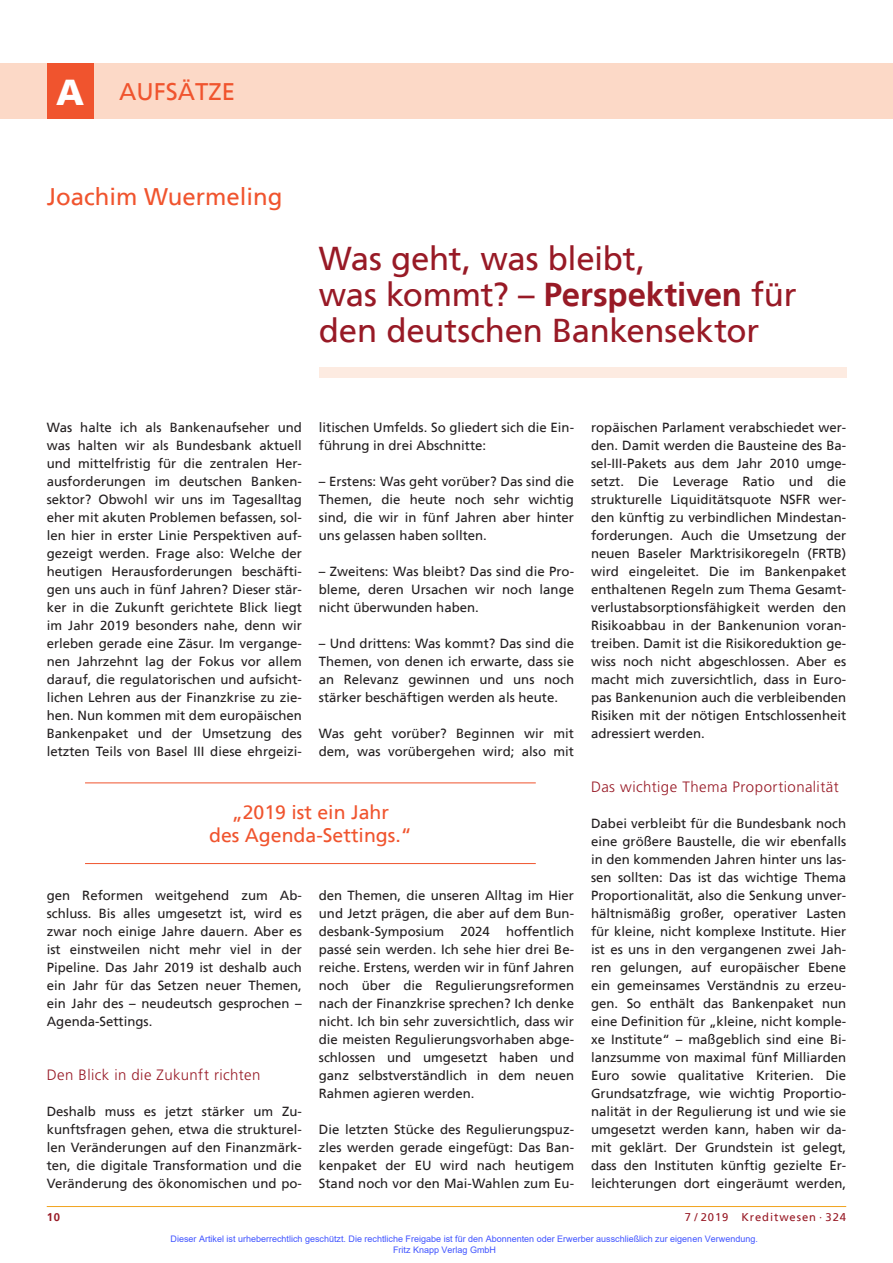
<style>
.page{position:relative;width:893px;height:1263px;background:#fff}
.page>*{position:absolute;margin:0;border:0;box-sizing:border-box;transform-origin:0 0}
.t1{font:33px/36px "Frutiger";letter-spacing:-.01em;color:#981a26}
.t2{font:24px "Frutiger";color:#f0542e}
.t3{font:19.5px/22.5px "Frutiger";color:#f0542e;text-align:center}
.t4{font:300 15px "Frutiger";letter-spacing:.03em;color:#981a26}
.t5{font:13.2px/18px "Frutiger";color:#231f20;text-align:justify}
.t6{font:11.25px "Frutiger";letter-spacing:.08em;color:#981a26}
.t7{font:700 11.25px "Frutiger";color:#981a26}
.t8{font:9px/10.8px "Arial";color:#4054ff}
.s1{font-weight:900;font-size:36px;color:#fff}
.s2{font-weight:700}
</style>
<div class="page">
<div style="left:319px;top:368px;width:527px;height:10px;background:#fdebe1"></div>
<hr style="left:47px;top:1206px;width:799px;height:1px;background:#f1a31e">
<div style="left:0;top:64px;width:893px;height:55px;background:#fcd9c7"></div>
<div style="left:47px;top:64px;width:47px;height:55px;background:#f0542e"></div>
<hr style="left:85px;top:782px;width:451px;height:1px;background:#f0542e">
<hr style="left:85px;top:863px;width:451px;height:1px;background:#f0542e">
<h2 class="t2" style="left:56px;top:81px;width:180px"><span class="s1">A</span> AUFSÄTZE</h2>
<h2 class="t2" style="left:47px;top:186px;width:237px">Joachim Wuermeling</h2>
<h1 class="t1" style="left:319px;top:242px;width:479px">Was geht, was bleibt,<br>was kommt? – <span class="s2">Perspektiven</span> für den deutschen Bankensektor</h1>
<p class="t5" style="left:47px;top:419px;width:257px">Was halte ich als Bankenaufseher und was halten wir als Bundesbank aktuell und mittelfristig für die zentralen Her&shy;ausforderungen im deutschen Banken&shy;sektor? Obwohl wir uns im Tagesalltag eher mit akuten Problemen befassen, sol&shy;len hier in erster Linie Perspektiven auf&shy;gezeigt werden. Frage also: Welche der heutigen Herausforderungen beschäfti&shy;gen uns auch in fünf Jahren? Dieser stär&shy;ker in die Zukunft gerichtete Blick liegt im Jahr 2019 besonders nahe, denn wir erleben gerade eine Zäsur. Im vergange&shy;nen Jahrzehnt lag der Fokus vor allem darauf, die regulatorischen und aufsicht&shy;lichen Lehren aus der Finanzkrise zu zie&shy;hen. Nun kommen mit dem europäischen Bankenpaket und der Umsetzung des letzten Teils von Basel III diese ehrgeizi-</p>
<p class="t5" style="left:319px;top:419px;width:257px">litischen Umfelds. So gliedert sich die Ein&shy;führung in drei Abschnitte:</p>
<p class="t5" style="left:319px;top:473px;width:257px">– Erstens: Was geht vorüber? Das sind die Themen, die heute noch sehr wichtig sind, die wir in fünf Jahren aber hinter uns gelassen haben sollten.</p>
<p class="t5" style="left:319px;top:563px;width:257px">– Zweitens: Was bleibt? Das sind die Pro&shy;bleme, deren Ursachen wir noch lange nicht überwunden haben.</p>
<p class="t5" style="left:319px;top:635px;width:257px">– Und drittens: Was kommt? Das sind die Themen, von denen ich erwarte, dass sie an Relevanz gewinnen und uns noch stärker beschäftigen werden als heute.</p>
<p class="t5" style="left:319px;top:725px;width:257px">Was geht vorüber? Beginnen wir mit dem, was vorübergehen wird; also mit</p>
<p class="t5" style="left:591px;top:419px;width:257px">ropäischen Parlament verabschiedet wer&shy;den. Damit werden die Bausteine des Ba&shy;sel-III-Pakets aus dem Jahr 2010 umge&shy;setzt. Die Leverage Ratio und die strukturelle Liquiditätsquote NSFR wer&shy;den künftig zu verbindlichen Mindestan&shy;forderungen. Auch die Umsetzung der neuen Baseler Marktrisikoregeln (FRTB) wird eingeleitet. Die im Bankenpaket enthaltenen Regeln zum Thema Gesamt&shy;verlustabsorptionsfähigkeit werden den Risikoabbau in der Bankenunion voran&shy;treiben. Damit ist die Risikoreduktion ge&shy;wiss noch nicht abgeschlossen. Aber es macht mich zuversichtlich, dass in Euro&shy;pas Bankenunion auch die verbleibenden Risiken mit der nötigen Entschlossenheit adressiert werden.</p>
<h3 class="t3" style="left:209px;top:802px;width:204px">„2019 ist ein Jahr<br>des Agenda-Settings.“</h3>
<p class="t5" style="left:47px;top:887px;width:257px">gen Reformen weitgehend zum Ab&shy;schluss. Bis alles umgesetzt ist, wird es zwar noch einige Jahre dauern. Aber es ist einstweilen nicht mehr viel in der Pipeline. Das Jahr 2019 ist deshalb auch ein Jahr für das Setzen neuer Themen, ein Jahr des – neudeutsch gesprochen – Agenda-Settings.</p>
<p class="t4" style="left:47px;top:1066px;width:215px">Den Blick in die Zukunft richten</p>
<p class="t5" style="left:47px;top:1103px;width:257px">Deshalb muss es jetzt stärker um Zu&shy;kunftsfragen gehen, etwa die strukturel&shy;len Veränderungen auf den Finanzmärk&shy;ten, die digitale Transformation und die Veränderung des ökonomischen und po-</p>
<p class="t5" style="left:319px;top:887px;width:257px">den Themen, die unseren Alltag im Hier und Jetzt prägen, die aber auf dem Bun&shy;desbank-Symposium 2024 hoffentlich passé sein werden. Ich sehe hier drei Be&shy;reiche. Erstens, werden wir in fünf Jahren noch über die Regulierungsreformen nach der Finanzkrise sprechen? Ich denke nicht. Ich bin sehr zuversichtlich, dass wir die meisten Regulierungsvorhaben abge&shy;schlossen und umgesetzt haben und ganz selbstverständlich in dem neuen Rahmen agieren werden.</p>
<p class="t5" style="left:319px;top:1121px;width:257px">Die letzten Stücke des Regulierungspuz&shy;zles werden gerade eingefügt: Das Ban&shy;kenpaket der EU wird nach heutigem Stand noch vor den Mai-Wahlen zum Eu-</p>
<p class="t4" style="left:591px;top:778px;width:249px">Das wichtige Thema Proportionalität</p>
<p class="t5" style="left:591px;top:815px;width:257px">Dabei verbleibt für die Bundesbank noch eine größere Baustelle, die wir ebenfalls in den kommenden Jahren hinter uns las&shy;sen sollten: Das ist das wichtige Thema Proportionalität, also die Senkung unver&shy;hältnismäßig großer, operativer Lasten für kleine, nicht komplexe Institute. Hier ist es uns in den vergangenen zwei Jah&shy;ren gelungen, auf europäischer Ebene ein gemeinsames Verständnis zu erzeu&shy;gen. So enthält das Bankenpaket nun eine Definition für „kleine, nicht komple&shy;xe Institute“ – maßgeblich sind eine Bi&shy;lanzsumme von maximal fünf Milliarden Euro sowie qualitative Kriterien. Die Grundsatzfrage, wie wichtig Proportio&shy;nalität in der Regulierung ist und wie sie umgesetzt werden kann, haben wir da&shy;mit geklärt. Der Grundstein ist gelegt, dass den Instituten künftig gezielte Er&shy;leichterungen dort eingeräumt werden,</p>
<p class="t7" style="left:47px;top:1211px;width:15px">10</p>
<p class="t6" style="left:685px;top:1211px;width:163px">7 / 2019 Kreditwesen · 324</p>
<p class="t8" style="left:393px;top:1233px;width:366px;text-indent:-223px">Dieser Artikel ist urheberrechtlich geschützt. Die rechtliche Freigabe ist für den Abonnenten oder Erwerber ausschließlich zur eigenen Verwendung.<br>Fritz Knapp Verlag GmbH</p>
</div>
